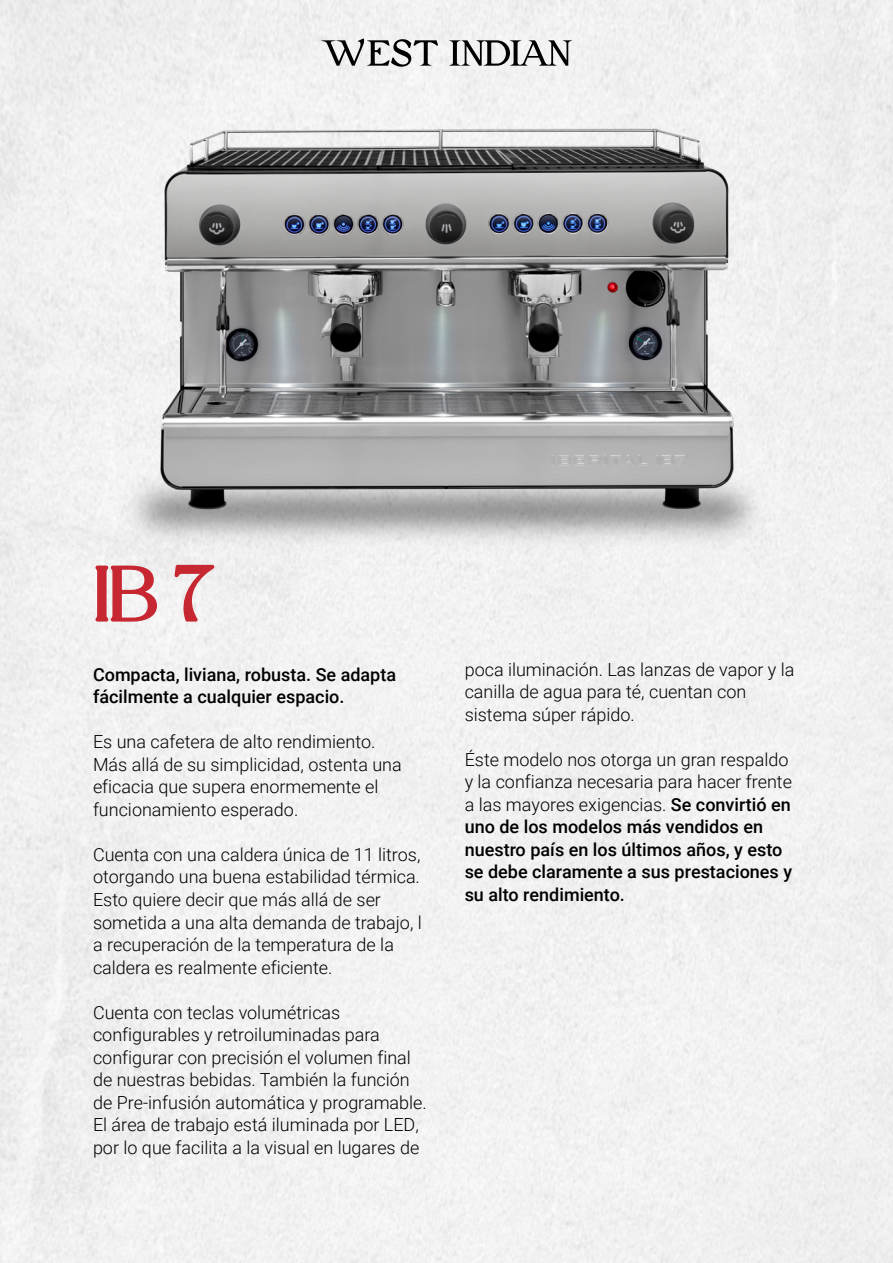
<style>
.page{position:relative;width:893px;height:1263px;background:#fff}
.page>*{position:absolute;margin:0;border:0;box-sizing:border-box;transform-origin:0 0}
.t1{font:75px "New York";color:#c72731}
.t2{font:300 18px/22.5px "Roboto";color:#000}
.t3{font:500 18px/22.5px "Roboto";color:#000}
.s1{font-weight:300}
</style>
<div class="page">
<svg style="left:321px;top:38px;width:117px;height:29px"></svg>
<svg style="left:449px;top:40px;width:123px;height:26px"></svg>
<svg style="left:94px;top:570px;width:65px;height:53px"></svg>
<svg style="left:172px;top:570px;width:44px;height:53px"></svg>
<img style="left:150px;top:110px;width:602px;height:340px">
<img style="left:94px;top:450px;width:699px;height:120px">
<h1 class="t1" style="left:94px;top:549px;width:121px">IB 7</h1>
<p class="t3" style="left:93px;top:663px;width:305px">Compacta, liviana, robusta. Se adapta fácilmente a cualquier espacio.</p>
<p class="t2" style="left:93px;top:730px;width:310px">Es una cafetera de alto rendimiento.<br>Más allá de su simplicidad, ostenta una eficacia que supera enormemente el funcionamiento esperado.</p>
<p class="t2" style="left:93px;top:843px;width:330px">Cuenta con una caldera única de 11 litros, otorgando una buena estabilidad térmica.<br>Esto quiere decir que más allá de ser sometida a una alta demanda de trabajo, l a recuperación de la temperatura de la caldera es realmente eficiente.</p>
<p class="t2" style="left:93px;top:1000px;width:335px">Cuenta con teclas volumétricas configurables y retroiluminadas para configurar con precisión el volumen final de nuestras bebidas. También la función de Pre-infusión automática y programable.<br>El área de trabajo está iluminada por LED, por lo que facilita a la visual en lugares de</p>
<p class="t2" style="left:465px;top:657px;width:331px">poca iluminación. Las lanzas de vapor y la canilla de agua para té, cuentan con sistema súper rápido.</p>
<p class="t3" style="left:465px;top:747px;width:329px"><span class="s1">Éste modelo nos otorga un gran respaldo y la confianza necesaria para hacer frente a las mayores exigencias.</span> Se convirtió en uno de los modelos más vendidos en nuestro país en los últimos años, y esto se debe claramente a sus prestaciones y su alto rendimiento.</p>
</div>
